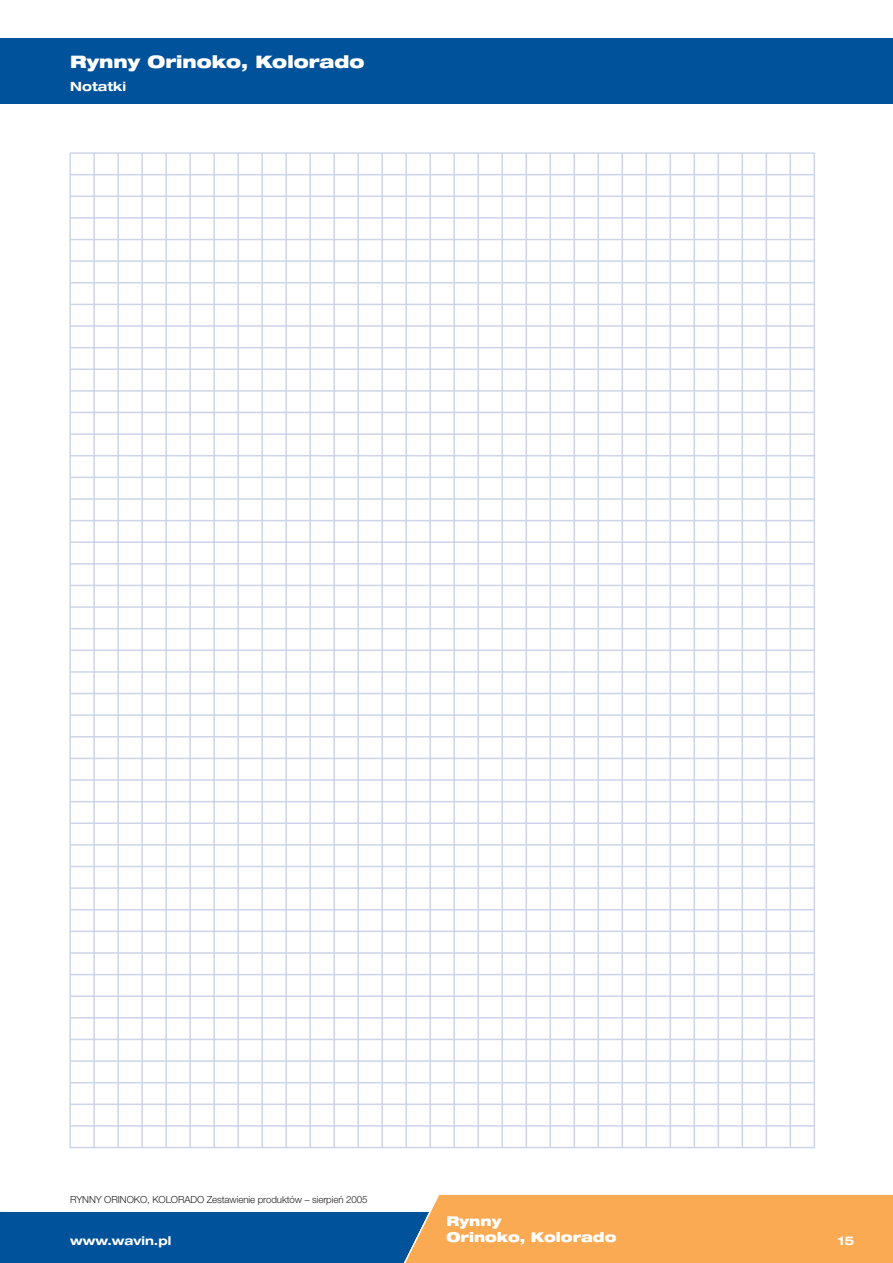
<style>
.page{position:relative;width:893px;height:1263px;background:#fff}
.page>*{position:absolute;margin:0;border:0;box-sizing:border-box;transform-origin:0 0}
.t1{font:900 expanded 17.25px "Helvetica Neue LT Pl";color:#fff}
.t2{font:900 expanded 13.5px/16.5px "Helvetica Neue LT Pl";color:#fff}
.t3{font:700 expanded 12.75px "Helvetica Neue LT Pl";letter-spacing:.01em;color:#fff}
.t4{font:700 expanded 12px "Helvetica Neue LT Pl";color:#fff}
.t5{font:300 9.75px "Helvetica Neue LT Pl";letter-spacing:-.01em;color:#231f1f}
</style>
<div class="page">
<hr style="left:70px;top:152px;width:744px;height:2px;background:#ced5ea">
<hr style="left:70px;top:174px;width:744px;height:1px;background:#ced5ea">
<hr style="left:70px;top:196px;width:744px;height:1px;background:#ced5ea">
<hr style="left:70px;top:217px;width:744px;height:2px;background:#ced5ea">
<hr style="left:70px;top:239px;width:744px;height:1px;background:#ced5ea">
<hr style="left:70px;top:260px;width:744px;height:2px;background:#ced5ea">
<hr style="left:70px;top:282px;width:744px;height:2px;background:#ced5ea">
<hr style="left:70px;top:304px;width:744px;height:1px;background:#ced5ea">
<hr style="left:70px;top:325px;width:744px;height:2px;background:#ced5ea">
<hr style="left:70px;top:347px;width:744px;height:1px;background:#ced5ea">
<hr style="left:70px;top:368px;width:744px;height:2px;background:#ced5ea">
<hr style="left:70px;top:390px;width:744px;height:2px;background:#ced5ea">
<hr style="left:70px;top:412px;width:744px;height:1px;background:#ced5ea">
<hr style="left:70px;top:433px;width:744px;height:2px;background:#ced5ea">
<hr style="left:70px;top:455px;width:744px;height:1px;background:#ced5ea">
<hr style="left:70px;top:477px;width:744px;height:1px;background:#ced5ea">
<hr style="left:70px;top:498px;width:744px;height:2px;background:#ced5ea">
<hr style="left:70px;top:520px;width:744px;height:1px;background:#ced5ea">
<hr style="left:70px;top:541px;width:744px;height:2px;background:#ced5ea">
<hr style="left:70px;top:563px;width:744px;height:2px;background:#ced5ea">
<hr style="left:70px;top:585px;width:744px;height:1px;background:#ced5ea">
<hr style="left:70px;top:606px;width:744px;height:2px;background:#ced5ea">
<hr style="left:70px;top:628px;width:744px;height:1px;background:#ced5ea">
<hr style="left:70px;top:649px;width:744px;height:2px;background:#ced5ea">
<hr style="left:70px;top:671px;width:744px;height:2px;background:#ced5ea">
<hr style="left:70px;top:693px;width:744px;height:1px;background:#ced5ea">
<hr style="left:70px;top:714px;width:744px;height:2px;background:#ced5ea">
<hr style="left:70px;top:736px;width:744px;height:1px;background:#ced5ea">
<hr style="left:70px;top:758px;width:744px;height:1px;background:#ced5ea">
<hr style="left:70px;top:779px;width:744px;height:2px;background:#ced5ea">
<hr style="left:70px;top:801px;width:744px;height:1px;background:#ced5ea">
<hr style="left:70px;top:822px;width:744px;height:2px;background:#ced5ea">
<hr style="left:70px;top:844px;width:744px;height:2px;background:#ced5ea">
<hr style="left:70px;top:866px;width:744px;height:1px;background:#ced5ea">
<hr style="left:70px;top:887px;width:744px;height:2px;background:#ced5ea">
<hr style="left:70px;top:909px;width:744px;height:1px;background:#ced5ea">
<hr style="left:70px;top:930px;width:744px;height:2px;background:#ced5ea">
<hr style="left:70px;top:952px;width:744px;height:2px;background:#ced5ea">
<hr style="left:70px;top:974px;width:744px;height:1px;background:#ced5ea">
<hr style="left:70px;top:995px;width:744px;height:2px;background:#ced5ea">
<hr style="left:70px;top:1017px;width:744px;height:1px;background:#ced5ea">
<hr style="left:70px;top:1039px;width:744px;height:1px;background:#ced5ea">
<hr style="left:70px;top:1060px;width:744px;height:2px;background:#ced5ea">
<hr style="left:70px;top:1082px;width:744px;height:1px;background:#ced5ea">
<hr style="left:70px;top:1103px;width:744px;height:2px;background:#ced5ea">
<hr style="left:70px;top:1125px;width:744px;height:2px;background:#ced5ea">
<hr style="left:70px;top:1147px;width:744px;height:1px;background:#ced5ea">
<hr style="left:69px;top:153px;width:2px;height:995px;background:#ced5ea">
<hr style="left:93px;top:153px;width:2px;height:995px;background:#ced5ea">
<hr style="left:117px;top:153px;width:2px;height:995px;background:#ced5ea">
<hr style="left:141px;top:153px;width:2px;height:995px;background:#ced5ea">
<hr style="left:165px;top:153px;width:2px;height:995px;background:#ced5ea">
<hr style="left:189px;top:153px;width:2px;height:995px;background:#ced5ea">
<hr style="left:213px;top:153px;width:2px;height:995px;background:#ced5ea">
<hr style="left:237px;top:153px;width:2px;height:995px;background:#ced5ea">
<hr style="left:261px;top:153px;width:2px;height:995px;background:#ced5ea">
<hr style="left:285px;top:153px;width:2px;height:995px;background:#ced5ea">
<hr style="left:309px;top:153px;width:2px;height:995px;background:#ced5ea">
<hr style="left:333px;top:153px;width:2px;height:995px;background:#ced5ea">
<hr style="left:357px;top:153px;width:2px;height:995px;background:#ced5ea">
<hr style="left:381px;top:153px;width:2px;height:995px;background:#ced5ea">
<hr style="left:405px;top:153px;width:2px;height:995px;background:#ced5ea">
<hr style="left:429px;top:153px;width:2px;height:995px;background:#ced5ea">
<hr style="left:453px;top:153px;width:2px;height:995px;background:#ced5ea">
<hr style="left:477px;top:153px;width:2px;height:995px;background:#ced5ea">
<hr style="left:501px;top:153px;width:2px;height:995px;background:#ced5ea">
<hr style="left:525px;top:153px;width:2px;height:995px;background:#ced5ea">
<hr style="left:549px;top:153px;width:2px;height:995px;background:#ced5ea">
<hr style="left:573px;top:153px;width:2px;height:995px;background:#ced5ea">
<hr style="left:597px;top:153px;width:2px;height:995px;background:#ced5ea">
<hr style="left:621px;top:153px;width:2px;height:995px;background:#ced5ea">
<hr style="left:645px;top:153px;width:2px;height:995px;background:#ced5ea">
<hr style="left:669px;top:153px;width:2px;height:995px;background:#ced5ea">
<hr style="left:693px;top:153px;width:2px;height:995px;background:#ced5ea">
<hr style="left:717px;top:153px;width:2px;height:995px;background:#ced5ea">
<hr style="left:741px;top:153px;width:2px;height:995px;background:#ced5ea">
<hr style="left:765px;top:153px;width:2px;height:995px;background:#ced5ea">
<hr style="left:789px;top:153px;width:2px;height:995px;background:#ced5ea">
<hr style="left:814px;top:153px;width:1px;height:995px;background:#ced5ea">
<div style="left:0;top:1212px;width:386px;height:51px;background:#00529b"></div>
<svg style="left:386px;top:1194px;width:507px;height:69px;background:#efa95d"></svg>
<div style="left:0;top:38px;width:893px;height:66px;background:#00529b"></div>
<h1 class="t1" style="left:70px;top:54px;width:296px">Rynny Orinoko, Kolorado</h1>
<h3 class="t3" style="left:70px;top:82px;width:58px">Notatki</h3>
<p class="t5" style="left:70px;top:1195px;width:299px">RYNNY ORINOKO, KOLORADO Zestawienie produktów – sierpień 2005</p>
<p class="t4" style="left:70px;top:1237px;width:103px">www.wavin.pl</p>
<h2 class="t2" style="left:446px;top:1214px;width:171px">Rynny<br>Orinoko, Kolorado</h2>
<p class="t4" style="left:838px;top:1237px;width:18px">15</p>
</div>
